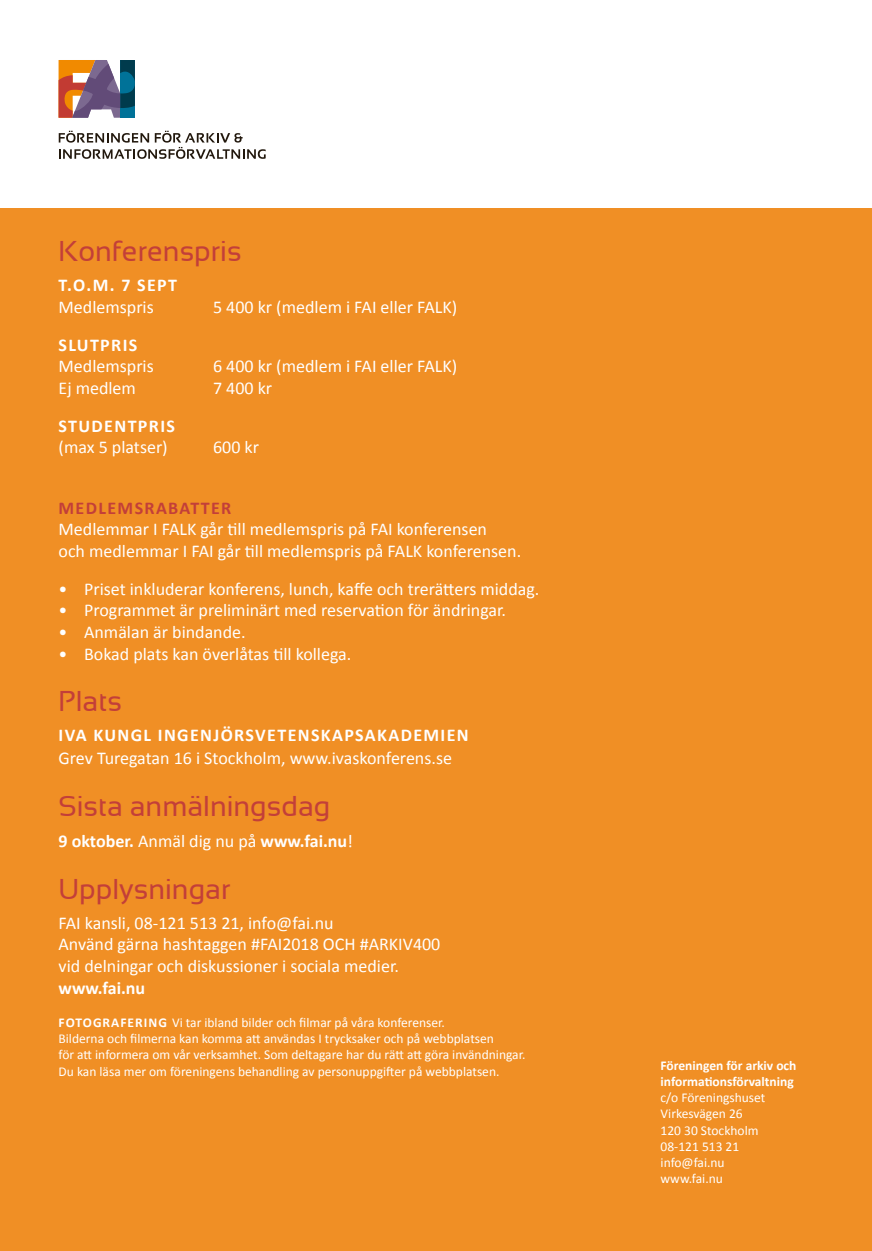
<style>
.page{position:relative;width:872px;height:1251px;background:#fff}
.page>*{position:absolute;margin:0;border:0;box-sizing:border-box;transform-origin:0 0}
.t1{font:28.5px "Sansation";color:#c33f39}
.t2{font:18px/21.6px "Calibri";color:#fff}
.t3{font:700 18px "Calibri";letter-spacing:.075em;color:#fff}
.t4{font:700 18px "Calibri";color:#fff}
.t5{font:700 18px "Calibri";letter-spacing:.075em;color:#c33f39}
.t6{font:13.5px/16.2px "Calibri";color:#fff}
.t7{font:700 13.5px/16.2px "Calibri";color:#fff}
.s1{font-weight:400}
.s2{font-weight:700}
</style>
<div class="page">
<div style="left:0;top:209px;width:872px;height:1041px;background:#f08f25"></div>
<svg style="left:59px;top:131px;width:207px;height:28px"></svg>
<svg style="left:59px;top:60px;width:76px;height:58px;background:#8a7373"></svg>
<h1 class="t1" style="left:59px;top:235px;width:184px">Konferenspris</h1>
<p class="t3" style="left:59px;top:274px;width:120px">T.O.M. 7 SEPT</p>
<p class="t2" style="left:59px;top:296px;width:97px">Medlemspris</p>
<p class="t2" style="left:213px;top:296px;width:245px">5 400 kr (medlem i FAI eller FALK)</p>
<p class="t3" style="left:59px;top:333px;width:80px">SLUTPRIS</p>
<p class="t2" style="left:59px;top:355px;width:97px">Medlemspris</p>
<p class="t2" style="left:213px;top:355px;width:245px">6 400 kr (medlem i FAI eller FALK)</p>
<p class="t2" style="left:59px;top:377px;width:79px">Ej medlem</p>
<p class="t2" style="left:213px;top:377px;width:61px">7 400 kr</p>
<p class="t3" style="left:59px;top:414px;width:118px">STUDENTPRIS</p>
<p class="t2" style="left:59px;top:436px;width:111px">(max 5 platser)</p>
<p class="t2" style="left:213px;top:436px;width:47px">600 kr</p>
<p class="t5" style="left:59px;top:496px;width:174px">MEDLEMSRABATTER</p>
<p class="t2" style="left:59px;top:518px;width:464px">Medlemmar I FALK går till medlemspris på FAI konferensen<br>och medlemmar I FAI går till medlemspris på FALK konferensen.</p>
<p class="t2" style="left:59px;top:578px;width:482px">• Priset inkluderar konferens, lunch, kaffe och trerätters middag.</p>
<p class="t2" style="left:59px;top:599px;width:449px">• Programmet är preliminärt med reservation för ändringar.</p>
<p class="t2" style="left:59px;top:621px;width:189px">• Anmälan är bindande.</p>
<p class="t2" style="left:59px;top:642px;width:294px">• Bokad plats kan överlåtas till kollega.</p>
<h1 class="t1" style="left:59px;top:684px;width:65px">Plats</h1>
<p class="t3" style="left:59px;top:723px;width:412px">IVA KUNGL INGENJÖRSVETENSKAPSAKADEMIEN</p>
<p class="t2" style="left:59px;top:747px;width:395px">Grev Turegatan 16 i Stockholm, www.ivaskonferens.se</p>
<h1 class="t1" style="left:59px;top:789px;width:273px">Sista anmälningsdag</h1>
<p class="t4" style="left:59px;top:829px;width:296px">9 oktober. <span class="s1">Anmäl dig nu på</span> www.fai.nu<span class="s1">!</span></p>
<h1 class="t1" style="left:59px;top:872px;width:173px">Upplysningar</h1>
<p class="t2" style="left:59px;top:911px;width:383px">FAI kansli, 08-121 513 21, info@fai.nu<br>Använd gärna hashtaggen #FAI2018 OCH #ARKIV400 vid delningar och diskussioner i sociala medier.</p>
<p class="t3" style="left:59px;top:975px;width:88px">www.fai.nu</p>
<p class="t6" style="left:59px;top:1014px;width:468px"><span class="s2">FOTOGRAFERING</span> Vi tar ibland bilder och filmar på våra konferenser.<br>Bilderna och filmerna kan komma att användas I trycksaker och på webbplatsen<br>för att informera om vår verksamhet. Som deltagare har du rätt att göra invändningar.<br>Du kan läsa mer om föreningens behandling av personuppgifter på webbplatsen.</p>
<p class="t7" style="left:660px;top:1056px;width:137px">Föreningen för arkiv och informationsförvaltning</p>
<p class="t6" style="left:660px;top:1089px;width:106px">c/o Föreningshuset<br>Virkesvägen 26<br>120 30 Stockholm<br>08-121 513 21 info@fai.nu www.fai.nu</p>
</div>
